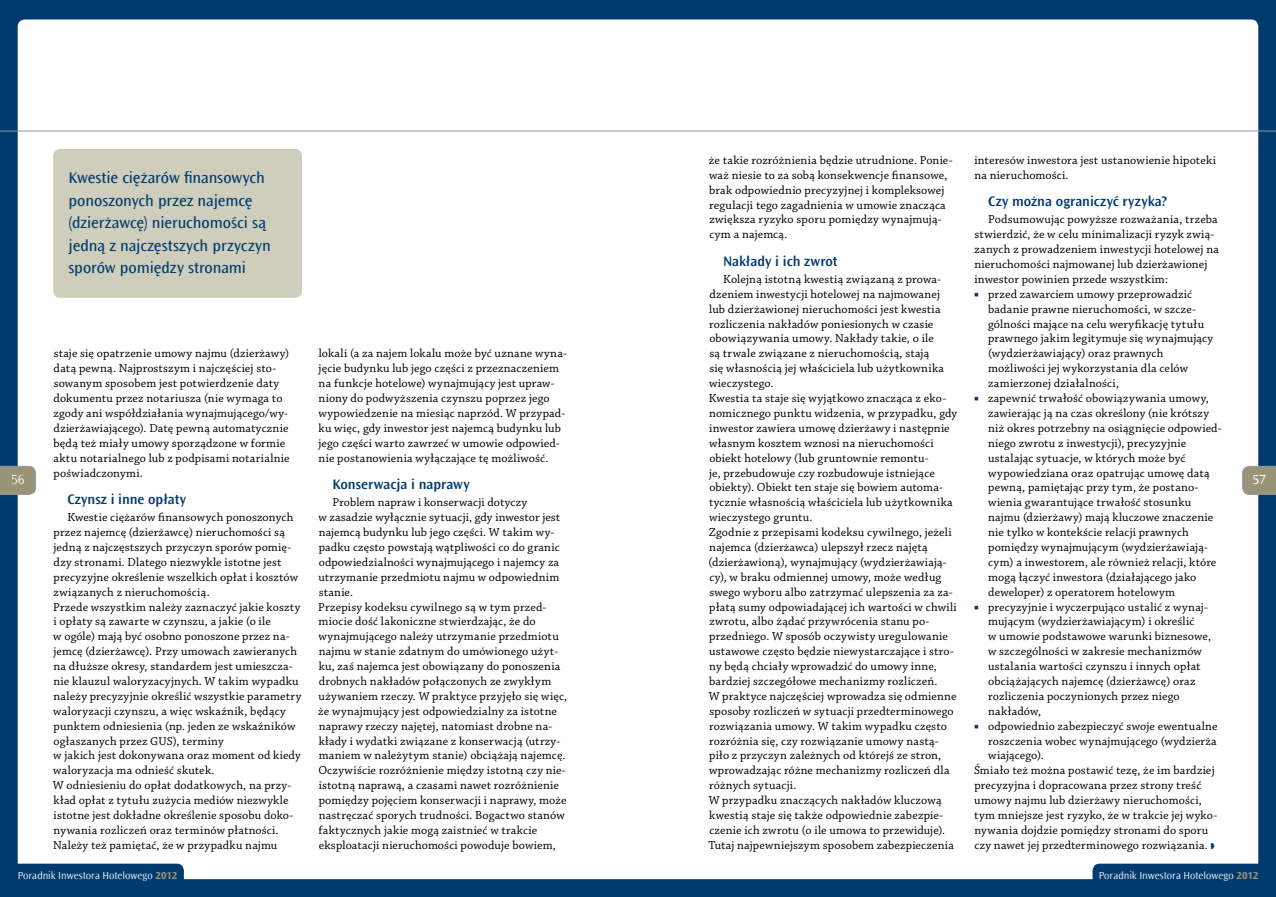
<style>
.page{position:relative;width:1276px;height:897px;background:#fff}
.page>*{position:absolute;margin:0;border:0;box-sizing:border-box;transform-origin:0 0}
.t1{font:16.25px/22.5px "Ocean Sans Std";letter-spacing:-.005em;color:#003a6e}
.t2{font:600 14.38px "Ocean Sans Std";color:#003a6e}
.t3{font:300 13.75px "Ocean Sans Std";color:#fff}
.t4{font:13.75px "Ocean Sans Std";color:#fff}
.t5{font:12.25px/14.9px "Chaparral Pro";letter-spacing:.015em;color:#000}
.t6{font:300 10.62px "Ocean Sans Std";color:#fff}
.s1{color:#003a6e}
.s2{font-weight:700;color:#999478}
</style>
<div class="page">
<div style="left:0;top:0;width:638px;height:896px;background:#003a6e"></div>
<div style="left:18px;top:19px;width:620px;height:860px;background:#fff"></div>
<svg style="left:0;top:466px;width:36px;height:28px"></svg>
<hr style="left:0;top:131px;width:638px;height:1px;background:#97979b">
<svg style="left:17px;top:863px;width:167px;height:16px"></svg>
<div style="left:638px;top:0;width:638px;height:896px;background:#003a6e"></div>
<div style="left:638px;top:19px;width:620px;height:860px;background:#fff"></div>
<svg style="left:1242px;top:466px;width:34px;height:28px"></svg>
<hr style="left:638px;top:131px;width:638px;height:1px;background:#97979b">
<svg style="left:1092px;top:863px;width:167px;height:17px"></svg>
<div style="left:53px;top:149px;width:249px;height:149px;background:#cfcebc;border-radius:7px"></div>
<p class="t3" style="left:11px;top:472px;width:15px">56</p>
<h1 class="t1" style="left:69px;top:167px;width:204px">Kwestie ciężarów finansowych ponoszonych przez najemcę (dzierżawcę) nieruchomości są jedną z najczęstszych przyczyn sporów pomiędzy stronami</h1>
<p class="t5" style="left:53px;top:346px;width:238px">staje się opatrzenie umowy najmu (dzierżawy) datą pewną. Najprostszym i najczęściej sto&shy;sowanym sposobem jest potwierdzenie daty dokumentu przez notariusza (nie wymaga to zgody ani współdziałania wynajmującego/wy&shy;dzierżawiającego). Datę pewną automatycznie będą też miały umowy sporządzone w formie aktu notarialnego lub z podpisami notarialnie poświadczonymi.</p>
<p class="t2" style="left:67px;top:491px;width:120px">Czynsz i inne opłaty</p>
<p class="t5" style="left:53px;top:510px;width:250px;text-indent:14px">Kwestie ciężarów finansowych ponoszonych przez najemcę (dzierżawcę) nieruchomości są jedną z najczęstszych przyczyn sporów pomię&shy;dzy stronami. Dlatego niezwykle istotne jest precyzyjne określenie wszelkich opłat i kosztów związanych z nieruchomością.<br>Przede wszystkim należy zaznaczyć jakie koszty i opłaty są zawarte w czynszu, a jakie (o ile<br>w ogóle) mają być osobno ponoszone przez na&shy;jemcę (dzierżawcę). Przy umowach zawieranych na dłuższe okresy, standardem jest umieszcza&shy;nie klauzul waloryzacyjnych. W takim wypadku należy precyzyjnie określić wszystkie parametry waloryzacji czynszu, a więc wskaźnik, będący punktem odniesienia (np. jeden ze wskaźników ogłaszanych przez GUS), terminy<br>w jakich jest dokonywana oraz moment od kiedy waloryzacja ma odnieść skutek.<br>W odniesieniu do opłat dodatkowych, na przy&shy;kład opłat z tytułu zużycia mediów niezwykle istotne jest dokładne określenie sposobu doko&shy;nywania rozliczeń oraz terminów płatności.<br>Należy też pamiętać, że w przypadku najmu</p>
<p class="t5" style="left:318px;top:346px;width:250px">lokali (a za najem lokalu może być uznane wyna&shy;jęcie budynku lub jego części z przeznaczeniem na funkcje hotelowe) wynajmujący jest upraw&shy;niony do podwyższenia czynszu poprzez jego wypowiedzenie na miesiąc naprzód. W przypad&shy;ku więc, gdy inwestor jest najemcą budynku lub jego części warto zawrzeć w umowie odpowied&shy;nie postanowienia wyłączające tę możliwość.</p>
<p class="t2" style="left:332px;top:476px;width:139px">Konserwacja i naprawy</p>
<p class="t5" style="left:318px;top:495px;width:250px;text-indent:14px">Problem napraw i konserwacji dotyczy<br>w zasadzie wyłącznie sytuacji, gdy inwestor jest najemcą budynku lub jego części. W takim wy&shy;padku często powstają wątpliwości co do granic odpowiedzialności wynajmującego i najemcy za utrzymanie przedmiotu najmu w odpowiednim stanie.<br>Przepisy kodeksu cywilnego są w tym przed&shy;miocie dość lakoniczne stwierdzając, że do wynajmującego należy utrzymanie przedmiotu najmu w stanie zdatnym do umówionego użyt&shy;ku, zaś najemca jest obowiązany do ponoszenia drobnych nakładów połączonych ze zwykłym używaniem rzeczy. W praktyce przyjęło się więc, że wynajmujący jest odpowiedzialny za istotne naprawy rzeczy najętej, natomiast drobne na&shy;kłady i wydatki związane z konserwacją (utrzy&shy;maniem w należytym stanie) obciążają najemcę.<br>Oczywiście rozróżnienie między istotną czy nie&shy;istotną naprawą, a czasami nawet rozróżnienie pomiędzy pojęciem konserwacji i naprawy, może nastręczać sporych trudności. Bogactwo stanów faktycznych jakie mogą zaistnieć w trakcie eksploatacji nieruchomości powoduje bowiem,</p>
<p class="t5" style="left:709px;top:153px;width:245px">że takie rozróżnienia będzie utrudnione. Ponie&shy;waż niesie to za sobą konsekwencje finansowe, brak odpowiednio precyzyjnej i kompleksowej regulacji tego zagadnienia w umowie znacząca zwiększa ryzyko sporu pomiędzy wynajmują&shy;cym a najemcą.</p>
<p class="t2" style="left:723px;top:253px;width:116px">Nakłady i ich zwrot</p>
<p class="t5" style="left:708px;top:272px;width:250px;text-indent:15px">Kolejną istotną kwestią związaną z prowa&shy;dzeniem inwestycji hotelowej na najmowanej lub dzierżawionej nieruchomości jest kwestia rozliczenia nakładów poniesionych w czasie obowiązywania umowy. Nakłady takie, o ile<br>są trwale związane z nieruchomością, stają<br>się własnością jej właściciela lub użytkownika wieczystego.<br>Kwestia ta staje się wyjątkowo znacząca z eko&shy;nomicznego punktu widzenia, w przypadku, gdy inwestor zawiera umowę dzierżawy i następnie własnym kosztem wznosi na nieruchomości obiekt hotelowy (lub gruntownie remontu-<br>je, przebudowuje czy rozbudowuje istniejące obiekty). Obiekt ten staje się bowiem automa&shy;tycznie własnością właściciela lub użytkownika wieczystego gruntu.<br>Zgodnie z przepisami kodeksu cywilnego, jeżeli najemca (dzierżawca) ulepszył rzecz najętą (dzierżawioną), wynajmujący (wydzierżawiają&shy;cy), w braku odmiennej umowy, może według swego wyboru albo zatrzymać ulepszenia za za&shy;płatą sumy odpowiadającej ich wartości w chwili zwrotu, albo żądać przywrócenia stanu po&shy;przedniego. W sposób oczywisty uregulowanie ustawowe często będzie niewystarczające i stro&shy;ny będą chciały wprowadzić do umowy inne, bardziej szczegółowe mechanizmy rozliczeń.<br>W praktyce najczęściej wprowadza się odmienne sposoby rozliczeń w sytuacji przedterminowego rozwiązania umowy. W takim wypadku często rozróżnia się, czy rozwiązanie umowy nastą&shy;piło z przyczyn zależnych od którejś ze stron, wprowadzając różne mechanizmy rozliczeń dla różnych sytuacji.<br>W przypadku znaczących nakładów kluczową kwestią staje się także odpowiednie zabezpie&shy;czenie ich zwrotu (o ile umowa to przewiduje).<br>Tutaj najpewniejszym sposobem zabezpieczenia</p>
<p class="t5" style="left:974px;top:153px;width:243px">interesów inwestora jest ustanowienie hipoteki na nieruchomości.</p>
<p class="t2" style="left:988px;top:193px;width:180px">Czy można ograniczyć ryzyka?</p>
<p class="t5" style="left:974px;top:212px;width:246px;text-indent:14px">Podsumowując powyższe rozważania, trzeba stwierdzić, że w celu minimalizacji ryzyk zwią&shy;zanych z prowadzeniem inwestycji hotelowej na nieruchomości najmowanej lub dzierżawionej inwestor powinien przede wszystkim:</p>
<p class="t5" style="left:988px;top:287px;width:227px;text-indent:-15px"><span class="s1">▪</span> przed zawarciem umowy przeprowadzić badanie prawne nieruchomości, w szcze&shy;gólności mające na celu weryfikację tytułu prawnego jakim legitymuje się wynajmujący (wydzierżawiający) oraz prawnych możliwości jej wykorzystania dla celów zamierzonej działalności,</p>
<p class="t5" style="left:988px;top:391px;width:235px;text-indent:-15px"><span class="s1">▪</span> zapewnić trwałość obowiązywania umowy, zawierając ją na czas określony (nie krótszy niż okres potrzebny na osiągnięcie odpowied&shy;niego zwrotu z inwestycji), precyzyjnie ustalając sytuacje, w których może być wypowiedziana oraz opatrując umowę datą pewną, pamiętając przy tym, że postano&shy;wienia gwarantujące trwałość stosunku najmu (dzierżawy) mają kluczowe znaczenie nie tylko w kontekście relacji prawnych pomiędzy wynajmującym (wydzierżawiają&shy;cym) a inwestorem, ale również relacji, które mogą łączyć inwestora (działającego jako deweloper) z operatorem hotelowym</p>
<p class="t5" style="left:988px;top:599px;width:224px;text-indent:-15px"><span class="s1">▪</span> precyzyjnie i wyczerpująco ustalić z wynaj&shy;mującym (wydzierżawiającym) i określić<br>w umowie podstawowe warunki biznesowe, w szczególności w zakresie mechanizmów ustalania wartości czynszu i innych opłat obciążających najemcę (dzierżawcę) oraz rozliczenia poczynionych przez niego nakładów,</p>
<p class="t5" style="left:973px;top:718px;width:245px"><span class="s1">▪</span> odpowiednio zabezpieczyć swoje ewentualne</p>
<p class="t5" style="left:988px;top:733px;width:230px">roszczenia wobec wynajmującego (wydzierża</p>
<p class="t5" style="left:988px;top:748px;width:57px">wiającego).</p>
<p class="t5" style="left:974px;top:763px;width:242px">Śmiało też można postawić tezę, że im bardziej</p>
<p class="t5" style="left:974px;top:778px;width:228px">precyzyjna i dopracowana przez strony treść</p>
<p class="t5" style="left:974px;top:793px;width:229px">umowy najmu lub dzierżawy nieruchomości,</p>
<p class="t5" style="left:974px;top:808px;width:245px">tym mniejsze jest ryzyko, że w trakcie jej wyko-</p>
<p class="t5" style="left:974px;top:823px;width:235px">nywania dojdzie pomiędzy stronami do sporu</p>
<p class="t5" style="left:974px;top:837px;width:241px">czy nawet jej przedterminowego rozwiązania. <span class="s1">◗</span></p>
<p class="t4" style="left:1252px;top:472px;width:15px">57</p>
<p class="t6" style="left:18px;top:869px;width:161px">Poradnik Inwestora Hotelowego <span class="s2">2012</span></p>
<p class="t6" style="left:1098px;top:869px;width:161px">Poradnik Inwestora Hotelowego <span class="s2">2012</span></p>
</div>
